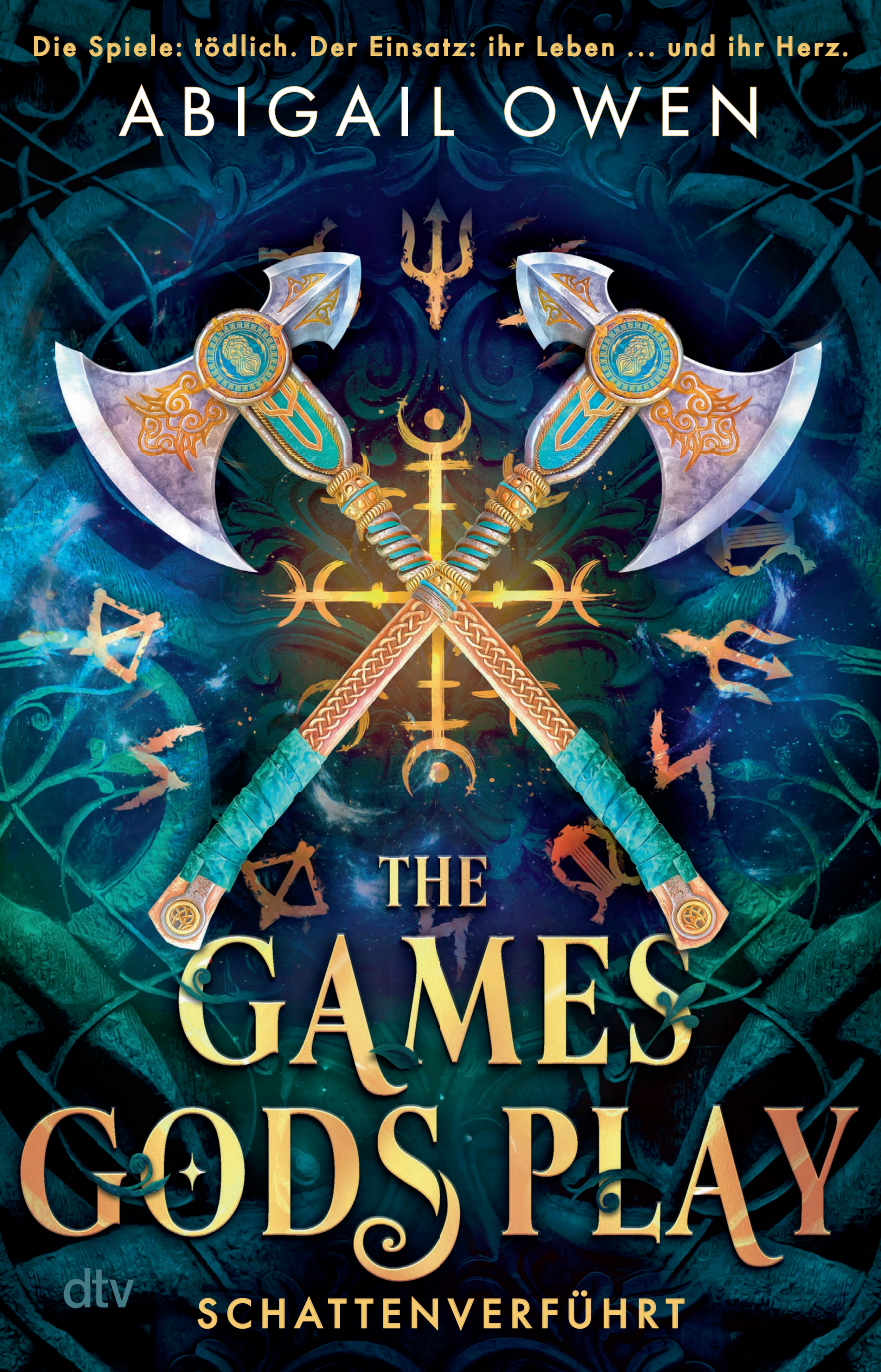
<style>
.page{position:relative;width:881px;height:1372px;background:#fff}
.page>*{position:absolute;margin:0;border:0;box-sizing:border-box;transform-origin:0 0}
.t1{font:72.23px "Futura PT";letter-spacing:.21em;color:#fff}
.t2{font:500 43.2px "Futura PT";letter-spacing:.16em;color:#f6ca6f}
.t3{font:500 28.35px "Futura PT";letter-spacing:.1em;color:#f6ca6f}
</style>
<div class="page">
<img style="left:0;top:0;width:880px;height:456px">
<img style="left:0;top:456px;width:880px;height:915px">
<svg style="left:64px;top:1267px;width:70px;height:40px;background:#1a4955"></svg>
<svg style="left:34px;top:36px;width:42px;height:20px"></svg>
<svg style="left:89px;top:36px;width:13px;height:20px"></svg>
<svg style="left:108px;top:37px;width:38px;height:25px"></svg>
<div style="left:151px;top:35px;width:4px;height:21px;border:1px solid #f6ca6f"></div>
<svg style="left:160px;top:43px;width:21px;height:13px"></svg>
<svg style="left:195px;top:34px;width:41px;height:22px"></svg>
<svg style="left:251px;top:34px;width:44px;height:22px"></svg>
<svg style="left:311px;top:36px;width:46px;height:20px"></svg>
<svg style="left:370px;top:36px;width:104px;height:20px;background:#343127"></svg>
<svg style="left:489px;top:34px;width:20px;height:22px"></svg>
<svg style="left:515px;top:43px;width:9px;height:13px"></svg>
<svg style="left:537px;top:34px;width:76px;height:22px;background:#312e24"></svg>
<svg style="left:628px;top:52px;width:4px;height:4px"></svg>
<svg style="left:639px;top:52px;width:3px;height:4px"></svg>
<svg style="left:649px;top:52px;width:4px;height:4px"></svg>
<svg style="left:668px;top:43px;width:11px;height:13px"></svg>
<svg style="left:685px;top:34px;width:29px;height:22px"></svg>
<svg style="left:729px;top:34px;width:20px;height:22px"></svg>
<svg style="left:755px;top:43px;width:8px;height:13px"></svg>
<svg style="left:777px;top:36px;width:69px;height:20px"></svg>
<svg style="left:198px;top:1297px;width:19px;height:31px"></svg>
<svg style="left:227px;top:1297px;width:24px;height:31px"></svg>
<svg style="left:262px;top:1298px;width:22px;height:29px"></svg>
<svg style="left:294px;top:1296px;width:52px;height:32px;background:#211b14"></svg>
<svg style="left:354px;top:1298px;width:19px;height:29px"></svg>
<svg style="left:383px;top:1298px;width:17px;height:29px"></svg>
<svg style="left:411px;top:1295px;width:27px;height:35px"></svg>
<svg style="left:447px;top:1298px;width:27px;height:32px"></svg>
<svg style="left:483px;top:1298px;width:17px;height:29px"></svg>
<svg style="left:512px;top:1298px;width:20px;height:29px"></svg>
<svg style="left:542px;top:1298px;width:15px;height:29px"></svg>
<svg style="left:568px;top:1290px;width:22px;height:38px"></svg>
<svg style="left:603px;top:1298px;width:22px;height:29px"></svg>
<svg style="left:638px;top:1298px;width:20px;height:29px"></svg>
<svg style="left:665px;top:1298px;width:19px;height:29px"></svg>
<svg style="left:119px;top:84px;width:45px;height:52px;background:#181b1b"></svg>
<svg style="left:185px;top:87px;width:29px;height:49px"></svg>
<svg style="left:268px;top:86px;width:49px;height:51px;background:#1c2f36"></svg>
<svg style="left:335px;top:84px;width:45px;height:52px;background:#18323f"></svg>
<svg style="left:434px;top:87px;width:20px;height:49px"></svg>
<svg style="left:504px;top:86px;width:51px;height:51px;background:#1a3e4c"></svg>
<svg style="left:572px;top:84px;width:69px;height:55px;background:#172e35"></svg>
<svg style="left:662px;top:87px;width:26px;height:49px"></svg>
<svg style="left:712px;top:84px;width:44px;height:55px;background:#1c1a16"></svg>
<p class="t3" style="left:32px;top:29px;width:817px">Die Spiele: tödlich. Der Einsatz: ihr Leben ... und ihr Herz.</p>
<h1 class="t1" style="left:119px;top:69px;width:644px">ABIGAIL OWEN</h1>
<h2 class="t2" style="left:196px;top:1287px;width:489px">SCHATTENVERFÜHRT</h2>
</div>
